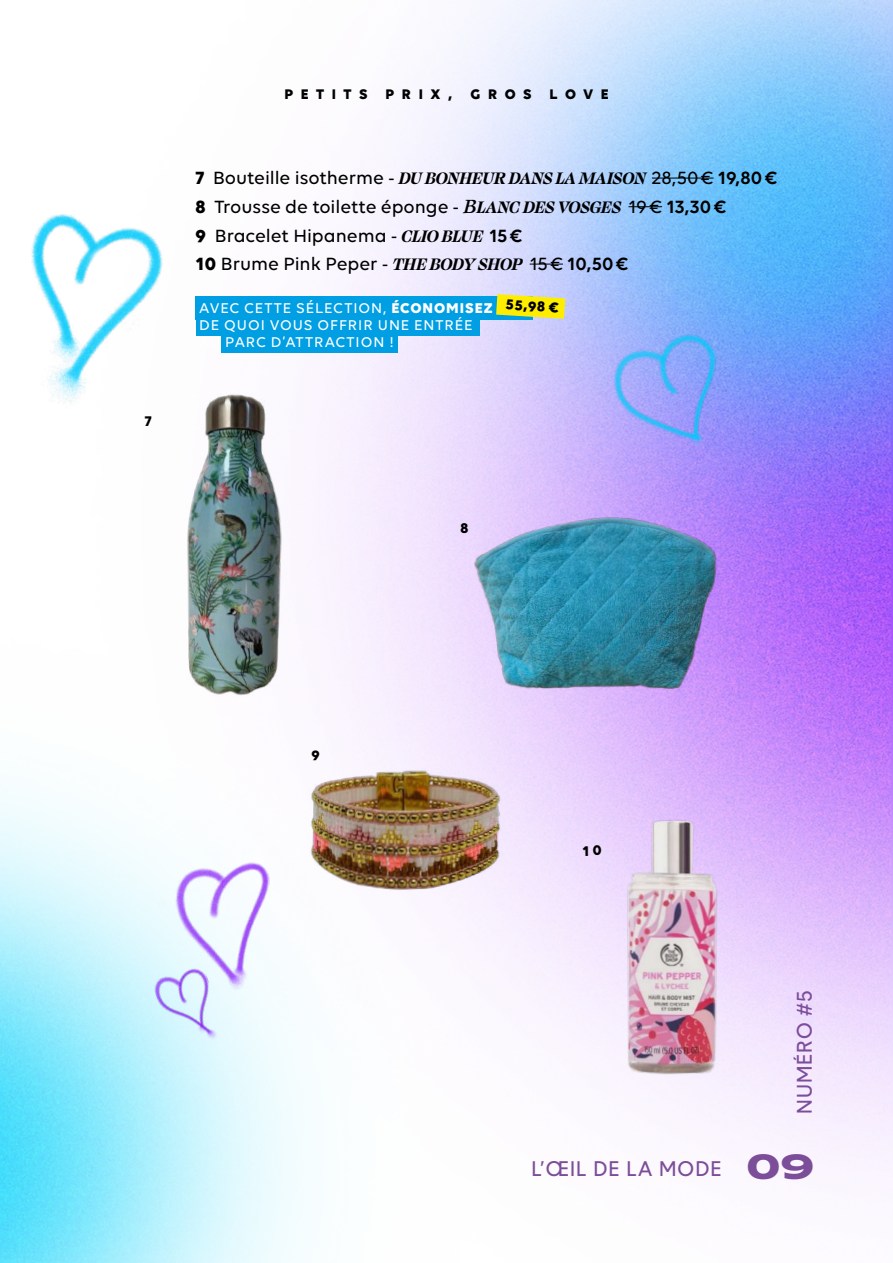
<style>
.page{position:relative;width:893px;height:1263px;background:#fff}
.page>*{position:absolute;margin:0;border:0;box-sizing:border-box;transform-origin:0 0}
.t1{font:800 35.1px "Matrice";color:#7c4d99}
.t2{font:20.55px "Basetica";letter-spacing:.05em;color:#7c4d99}
.t3{font:500 19.05px/28.7px "Volte";letter-spacing:-.005em;color:#000}
.t4{font:500 15.3px/17.2px "Volte";letter-spacing:.06em;color:#fff}
.t5{font:700 15.3px "Volte";color:#000}
.t6{font:700 15px "Volte";letter-spacing:.5em;color:#010202}
.t7{font:700 15px "Volte";color:#000}
.s1{font-weight:700}
.s2{font-family:"Swear Display";font-weight:700;font-style:italic}
.s3{font-weight:600}
.s4{font-family:"Garamond ATF Subhead";font-weight:700;font-style:italic}
</style>
<div class="page">
<img style="left:0;top:0;width:893px;height:1263px">
<img style="left:0;top:202px;width:171px;height:222px">
<img style="left:527px;top:808px;width:297px;height:291px">
<hr style="left:652px;top:178px;width:61px;height:1px;background:#000">
<hr style="left:628px;top:206px;width:34px;height:1px;background:#000">
<hr style="left:530px;top:264px;width:33px;height:1px;background:#000">
<div style="left:196px;top:297px;width:337px;height:23px;background:#009ee3"></div>
<div style="left:196px;top:312px;width:283px;height:23px;background:#009ee3"></div>
<div style="left:222px;top:329px;width:176px;height:23px;background:#009ee3"></div>
<svg style="left:496px;top:294px;width:69px;height:25px;background:#e5e32f"></svg>
<img style="left:288px;top:680px;width:244px;height:277px">
<img style="left:427px;top:453px;width:331px;height:288px">
<img style="left:172px;top:384px;width:192px;height:316px">
<img style="left:155px;top:861px;width:122px;height:136px">
<img style="left:151px;top:963px;width:77px;height:91px">
<img style="left:606px;top:329px;width:129px;height:135px">
<svg style="left:145px;top:416px;width:6px;height:10px"></svg>
<svg style="left:461px;top:523px;width:7px;height:10px"></svg>
<svg style="left:583px;top:845px;width:18px;height:10px"></svg>
<p class="t6" style="left:284px;top:86px;width:326px">PETITS PRIX, GROS LOVE</p>
<p class="t3" style="left:196px;top:163px;width:583px"><span class="s1">7</span> Bouteille isotherme - <span class="s2">DU BONHEUR DANS LA MAISON</span> 28,50€ <span class="s3">19,80€ </span><span class="s1">8</span> Trousse de toilette éponge - <span class="s4">B</span><span class="s2">LANC DES VOSGES</span> 19€ <span class="s3">13,30€<br></span><span class="s1">9</span> Bracelet Hipanema - <span class="s2">CLIO BLUE</span> <span class="s3">15€<br></span><span class="s1">10</span> Brume Pink Peper - <span class="s2">THE BODY SHOP</span> 15€ <span class="s3">10,50€</span></p>
<p class="t4" style="left:199px;top:299px;width:295px">AVEC CETTE SÉLECTION, <span class="s1">ÉCONOMISEZ<br></span>DE QUOI VOUS OFFRIR UNE ENTRÉE<br>AU PARC D’ATTRACTION !</p>
<p class="t5" style="left:506px;top:295px;width:55px;rotate:3deg">55,98 €</p>
<p class="t7" style="left:312px;top:746px;width:10px">9</p>
<p class="t2" style="left:532px;top:1155px;width:191px">L’ŒIL DE LA MODE</p>
<p class="t2" style="left:791px;top:1114px;width:125px;rotate:-90deg">NUMÉRO #5</p>
<h1 class="t1" style="left:746px;top:1139px;width:69px">09</h1>
</div>
